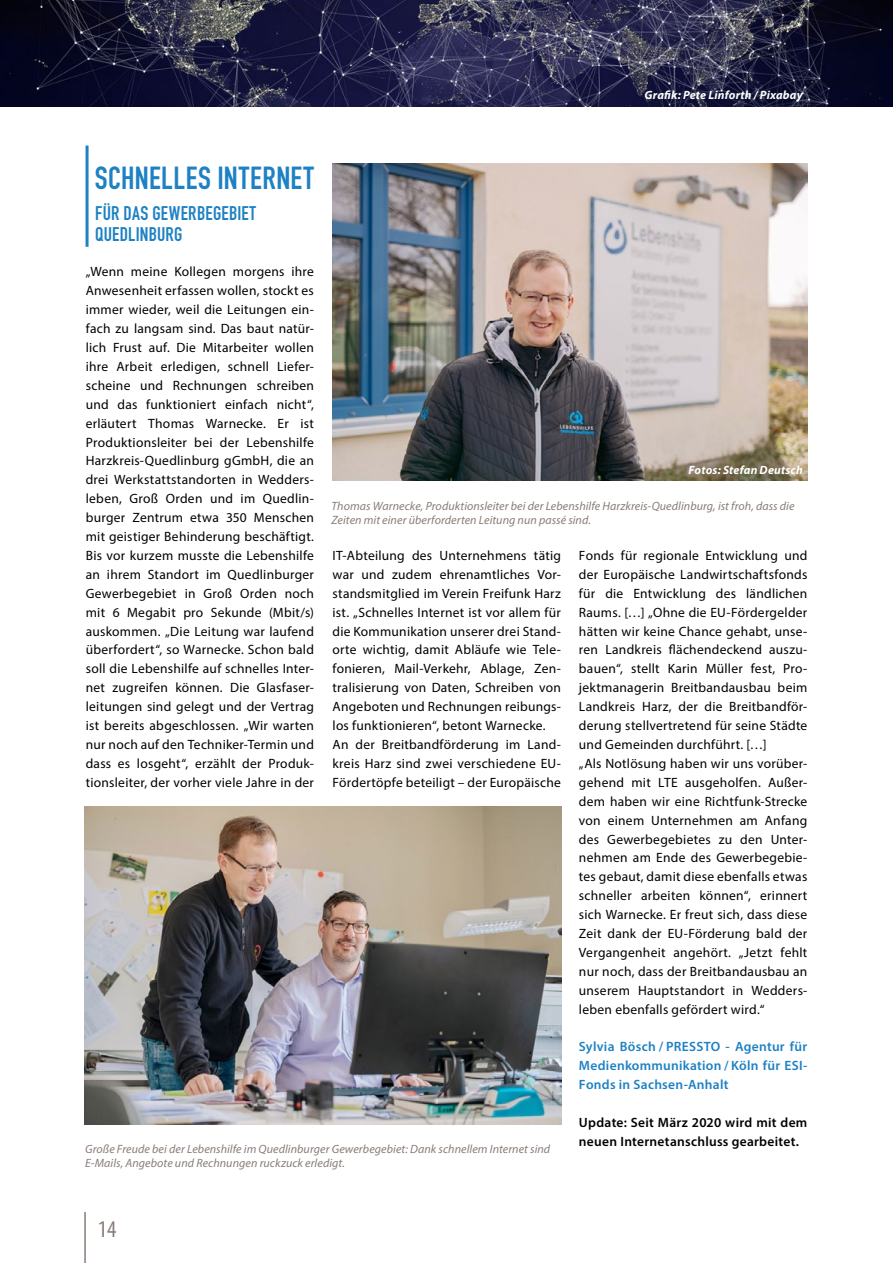
<style>
.page{position:relative;width:893px;height:1263px;background:#fff}
.page>*{position:absolute;margin:0;border:0;box-sizing:border-box;transform-origin:0 0}
.t1{font:700 31.5px "DIN Condensed";letter-spacing:.015em;color:#1d81c4}
.t2{font:condensed 24px "Myriad Pro";color:#897c77}
.t3{font:700 19.5px/21px "DIN Condensed";letter-spacing:.015em;color:#1d81c4}
.t4{font:13.5px/18.9px "Myriad Pro";letter-spacing:.02em;color:#000}
.t5{font:600 13.5px/18.9px "Myriad Pro";letter-spacing:.02em;color:#1d81c4;text-align:justify}
.t6{font:600 13.5px/18.9px "Myriad Pro";letter-spacing:.02em;color:#000}
.t7{font:italic 12px/14.4px "Myriad Pro";letter-spacing:.005em;color:#897c77}
.t8{font:italic 700 12px "Myriad Pro";letter-spacing:.015em;color:#fff}
</style>
<div class="page">
<hr style="left:84px;top:1212px;width:2px;height:51px;background:#897c77">
<img style="left:333px;top:164px;width:475px;height:317px">
<hr style="left:86px;top:146px;width:3px;height:101px;background:#1d81c4">
<img style="left:84px;top:807px;width:477px;height:318px">
<img style="left:0;top:0;width:893px;height:107px">
<h1 class="t1" style="left:95px;top:157px;width:221px">SCHNELLES INTERNET</h1>
<h3 class="t3" style="left:95px;top:202px;width:162px">FÜR DAS GEWERBEGEBIET<br>QUEDLINBURG</h3>
<p class="t8" style="left:644px;top:87px;width:160px">Grafik: Pete Linforth / Pixabay</p>
<p class="t4" style="left:86px;top:262px;width:230px;text-align:justify">„Wenn meine Kollegen morgens ihre Anwesenheit erfassen wollen, stockt es immer wieder, weil die Leitungen ein&shy;fach zu langsam sind. Das baut natür&shy;lich Frust auf. Die Mitarbeiter wollen ihre Arbeit erledigen, schnell Liefer&shy;scheine und Rechnungen schreiben und das funktioniert einfach nicht“, erläutert Thomas Warnecke. Er ist Produktionsleiter bei der Lebenshilfe Harzkreis-Quedlinburg gGmbH, die an drei Werkstattstandorten in Wedders&shy;leben, Groß Orden und im Quedlin&shy;burger Zentrum etwa 350 Menschen mit geistiger Behinderung beschäftigt.<br>Bis vor kurzem musste die Lebenshilfe an ihrem Standort im Quedlinburger Gewerbegebiet in Groß Orden noch mit 6 Megabit pro Sekunde (Mbit/s) auskommen. „Die Leitung war laufend überfordert“, so Warnecke. Schon bald soll die Lebenshilfe auf schnelles Inter&shy;net zugreifen können. Die Glasfaser&shy;leitungen sind gelegt und der Vertrag ist bereits abgeschlossen. „Wir warten nur noch auf den Techniker-Termin und dass es losgeht“, erzählt der Produk&shy;tionsleiter, der vorher viele Jahre in der</p>
<p class="t8" style="left:688px;top:462px;width:116px">Fotos: Stefan Deutsch</p>
<p class="t7" style="left:331px;top:498px;width:465px">Thomas Warnecke, Produktionsleiter bei der Lebenshilfe Harzkreis-Quedlinburg, ist froh, dass die<br>Zeiten mit einer überforderten Leitung nun passé sind.</p>
<p class="t4" style="left:333px;top:546px;width:230px">IT-Abteilung des Unternehmens tätig war und zudem ehrenamtliches Vor&shy;standsmitglied im Verein Freifunk Harz ist. „Schnelles Internet ist vor allem für die Kommunikation unserer drei Stand&shy;orte wichtig, damit Abläufe wie Tele&shy;fonieren, Mail-Verkehr, Ablage, Zen&shy;tralisierung von Daten, Schreiben von Angeboten und Rechnungen reibungs&shy;los funktionieren“, betont Warnecke.<br>An der Breitbandförderung im Land&shy;kreis Harz sind zwei verschiedene EU-Fördertöpfe beteiligt – der Europäische</p>
<p class="t4" style="left:579px;top:546px;width:230px">Fonds für regionale Entwicklung und der Europäische Landwirtschaftsfonds für die Entwicklung des ländlichen Raums. […] „Ohne die EU-Fördergelder hätten wir keine Chance gehabt, unse&shy;ren Landkreis flächendeckend auszu&shy;bauen“, stellt Karin Müller fest, Pro&shy;jektmanagerin Breitbandausbau beim Landkreis Harz, der die Breitbandför&shy;derung stellvertretend für seine Städte und Gemeinden durchführt. […]<br>„Als Notlösung haben wir uns vorüber&shy;gehend mit LTE ausgeholfen. Außer&shy;dem haben wir eine Richtfunk-Strecke von einem Unternehmen am Anfang des Gewerbegebietes zu den Unter&shy;nehmen am Ende des Gewerbegebie&shy;tes gebaut, damit diese ebenfalls etwas schneller arbeiten können“, erinnert sich Warnecke. Er freut sich, dass diese Zeit dank der EU-Förderung bald der Vergangenheit angehört. „Jetzt fehlt nur noch, dass der Breitbandausbau an unserem Hauptstandort in Wedders&shy;leben ebenfalls gefördert wird.“</p>
<p class="t5" style="left:579px;top:1037px;width:230px">Sylvia Bösch / PRESSTO - Agentur für Medienkommunikation / Köln für ESI-Fonds in Sachsen-Anhalt</p>
<p class="t6" style="left:579px;top:1113px;width:230px">Update: Seit März 2020 wird mit dem neuen Internetanschluss gearbeitet.</p>
<p class="t7" style="left:85px;top:1141px;width:467px">Große Freude bei der Lebenshilfe im Quedlinburger Gewerbegebiet: Dank schnellem Internet sind<br>E-Mails, Angebote und Rechnungen ruckzuck erledigt.</p>
<h2 class="t2" style="left:98px;top:1215px;width:20px">14</h2>
</div>
